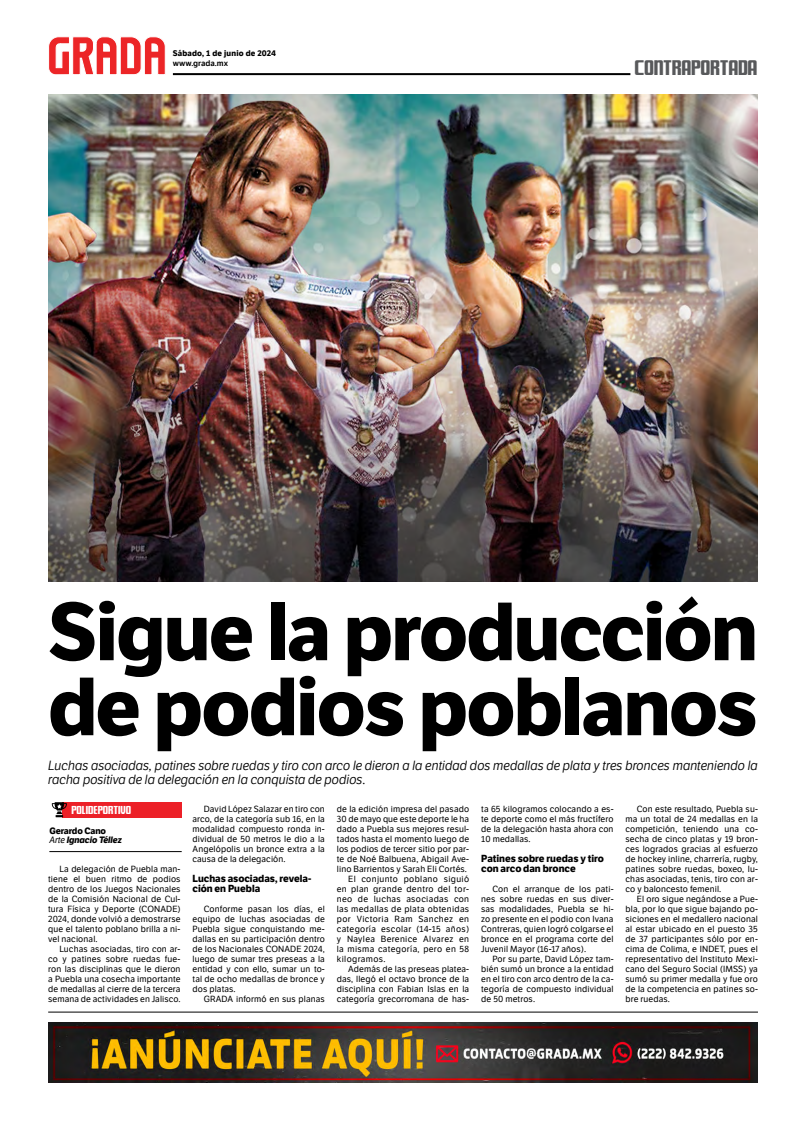
<style>
.page{position:relative;width:792px;height:1134px;background:#fff}
.page>*{position:absolute;margin:0;border:0;box-sizing:border-box;transform-origin:0 0}
.Cabeza_Principal{font:700 80px/75px "LFT Etica";letter-spacing:-.02em;color:#000}
.t1{font:22px "Fontana";letter-spacing:-.005em;color:#58595b}
.Sumario{font:italic 13px/14px "LFT Etica";letter-spacing:-.005em;color:#000}
.Balazo{font:12px "Fontana";color:#fff}
.Subtítulos{font:700 10px/10px "LFT Etica";color:#000}
.NOMBRE__articulo{font:italic 700 9px "LFT Etica";letter-spacing:-.01em;color:#000}
.NOMBRE__articulo-2{font:700 9px "LFT Etica";letter-spacing:-.01em;color:#000}
.TEXTO{font:8.7px/10px "LFT Etica";letter-spacing:.015em;color:#000;text-align:justify}
.t2{font:700 8px "LFT Etica";letter-spacing:.025em;color:#000}
.t3{font:600 8px "LFT Etica";color:#000}
.s1{font-weight:400}
</style>
<div class="page">
<hr style="left:173px;top:73px;width:457px;height:2px;background:#000">
<svg style="left:48px;top:36px;width:118px;height:39px"></svg>
<img style="left:48px;top:1022px;width:710px;height:60px">
<hr style="left:48px;top:1011px;width:710px;height:1px;background:#000">
<img style="left:48px;top:95px;width:710px;height:487px">
<div style="left:62px;top:802px;width:119px;height:15px;background:#ec2027"></div>
<svg style="left:52px;top:802px;width:15px;height:15px"></svg>
<hr style="left:49px;top:851px;width:133px;height:1px;background:#000">
<p class="t2" style="left:173px;top:48px;width:105px">Sábado, 1 de junio de 2024</p>
<p class="t3" style="left:173px;top:58px;width:57px">www.grada.mx</p>
<h2 class="t1" style="left:635px;top:54px;width:124px">CONTRAPORTADA</h2>
<p class="Cabeza_Principal" style="left:48px;top:595px;width:711px">Sigue la producción de podios poblanos</p>
<p class="Sumario" style="left:48px;top:759px;width:711px">Luchas asociadas, patines sobre ruedas y tiro con arco le dieron a la entidad dos medallas de plata y tres bronces manteniendo la racha positiva de la delegación en la conquista de podios.</p>
<p class="Balazo" style="left:72px;top:802px;width:61px">POLIDEPORTIVO</p>
<p class="NOMBRE__articulo-2" style="left:49px;top:825px;width:58px">Gerardo Cano</p>
<p class="NOMBRE__articulo" style="left:49px;top:834px;width:74px"><span class="s1">Arte</span> Ignacio Téllez</p>
<p class="TEXTO" style="left:193px;top:804px;width:134px;text-indent:11px">David López Salazar en tiro con arco, de la categoría sub 16, en la modalidad compuesto ronda in&shy;dividual de 50 metros le dio a la Angelópolis un bronce extra a la causa de la delegación.</p>
<p class="Subtítulos" style="left:193px;top:873px;width:120px">Luchas asociadas, revela&shy;ción en Puebla</p>
<p class="TEXTO" style="left:193px;top:904px;width:134px;text-indent:11px">Conforme pasan los días, el equipo de luchas asociadas de Puebla sigue conquistando me&shy;dallas en su participación dentro de los Nacionales CONADE 2024, luego de sumar tres preseas a la entidad y con ello, sumar un to&shy;tal de ocho medallas de bronce y dos platas.</p>
<p class="TEXTO" style="left:204px;top:994px;width:123px">GRADA informó en sus planas</p>
<p class="TEXTO" style="left:337px;top:804px;width:134px">de la edición impresa del pasado 30 de mayo que este deporte le ha dado a Puebla sus mejores resul&shy;tados hasta el momento luego de los podios de tercer sitio por par&shy;te de Noé Balbuena, Abigail Ave&shy;lino Barrientos y Sarah Eli Cortés.</p>
<p class="TEXTO" style="left:337px;top:874px;width:134px;text-indent:11px">El conjunto poblano siguió en plan grande dentro del tor&shy;neo de luchas asociadas con las medallas de plata obtenidas por Victoria Ram Sanchez en categoría escolar (14-15 años) y Naylea Berenice Alvarez en la misma categoría, pero en 58 kilogramos.</p>
<p class="TEXTO" style="left:337px;top:964px;width:134px;text-indent:11px">Además de las preseas platea&shy;das, llegó el octavo bronce de la disciplina con Fabian Islas en la categoría grecorromana de has-</p>
<p class="TEXTO" style="left:626px;top:804px;width:134px;text-indent:11px">Con este resultado, Puebla su&shy;ma un total de 24 medallas en la competición, teniendo una co&shy;secha de cinco platas y 19 bron&shy;ces logrados gracias al esfuerzo de hockey inline, charrería, rugby, patines sobre ruedas, boxeo, lu&shy;chas asociadas, tenis, tiro con ar&shy;co y baloncesto femenil.</p>
<p class="TEXTO" style="left:626px;top:894px;width:134px;text-indent:11px">El oro sigue negándose a Pue&shy;bla, por lo que sigue bajando po&shy;siciones en el medallero nacional al estar ubicado en el puesto 35 de 37 participantes sólo por en&shy;cima de Colima, e INDET, pues el representativo del Instituto Mexi&shy;cano del Seguro Social (IMSS) ya sumó su primer medalla y fue oro de la competencia en patines so&shy;bre ruedas.</p>
<p class="TEXTO" style="left:481px;top:804px;width:134px">ta 65 kilogramos colocando a es&shy;te deporte como el más fructífero de la delegación hasta ahora con 10 medallas.</p>
<p class="Subtítulos" style="left:481px;top:853px;width:124px">Patines sobre ruedas y tiro con arco dan bronce</p>
<p class="TEXTO" style="left:481px;top:884px;width:134px;text-indent:11px">Con el arranque de los pati&shy;nes sobre ruedas en sus diver&shy;sas modalidades, Puebla se hi&shy;zo presente en el podio con Ivana Contreras, quien logró colgarse el bronce en el programa corte del Juvenil Mayor (16-17 años).</p>
<p class="TEXTO" style="left:481px;top:954px;width:134px;text-indent:11px">Por su parte, David López tam&shy;bién sumó un bronce a la entidad en el tiro con arco dentro de la ca&shy;tegoría de compuesto individual de 50 metros.</p>
<p class="TEXTO" style="left:48px;top:864px;width:134px;text-indent:11px">La delegación de Puebla man&shy;tiene el buen ritmo de podios dentro de los Juegos Nacionales de la Comisión Nacional de Cul&shy;tura Física y Deporte (CONADE)<br>2024, donde volvió a demostrarse que el talento poblano brilla a ni&shy;vel nacional.</p>
<p class="TEXTO" style="left:48px;top:944px;width:134px;text-indent:11px">Luchas asociadas, tiro con ar&shy;co y patines sobre ruedas fue&shy;ron las disciplinas que le dieron a Puebla una cosecha importante de medallas al cierre de la tercera semana de actividades en Jalisco.</p>
</div>
